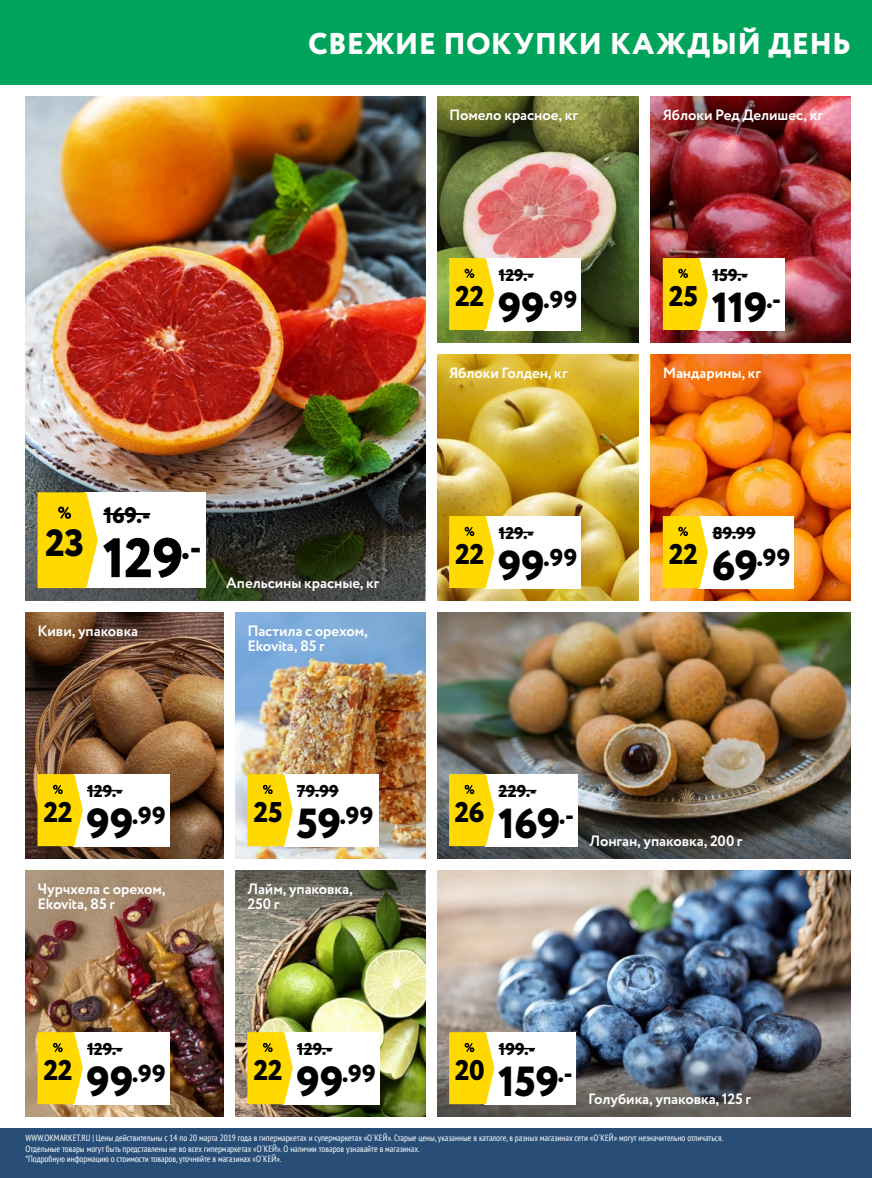
<style>
.page{position:relative;width:872px;height:1178px;background:#fff}
.page>*{position:absolute;margin:0;border:0;box-sizing:border-box;transform-origin:0 0}
.t1{font:800 55.5px "Circe";color:#000}
.t2{font:800 42px "Circe";letter-spacing:-.01em;color:#000}
.t3{font:800 37.95px "Circe";color:#000}
.t4{font:800 30px "Circe";letter-spacing:.01em;color:#fff}
.t5{font:800 28.5px "Circe";letter-spacing:-.015em;color:#000}
.t6{font:800 24.45px "Circe";letter-spacing:.01em;color:#000}
.t7{font:800 24.3px "Circe";color:#000}
.t8{font:800 22.5px "Circe";color:#000}
.t9{font:800 17.1px "Circe";color:#000}
.t10{font:800 16.95px "Circe";color:#000}
.t11{font:700 15px/15px "Circe";letter-spacing:-.005em;color:#fff}
.t12{font:condensed 9px/10.5px "PT Sans";color:#fff}
.s1{font-size:41.7px}
.s2{font-size:42px}
</style>
<div class="page">
<img style="left:651px;top:436px;width:199px;height:164px">
<img style="left:651px;top:96px;width:199px;height:246px">
<img style="left:437px;top:436px;width:202px;height:164px">
<img style="left:26px;top:612px;width:197px;height:246px">
<img style="left:437px;top:870px;width:413px;height:174px">
<img style="left:437px;top:612px;width:413px;height:174px">
<img style="left:26px;top:96px;width:399px;height:336px">
<img style="left:26px;top:870px;width:197px;height:246px">
<img style="left:437px;top:96px;width:202px;height:246px">
<img style="left:235px;top:960px;width:190px;height:156px">
<img style="left:235px;top:870px;width:190px;height:90px">
<img style="left:235px;top:612px;width:190px;height:246px">
<img style="left:26px;top:432px;width:399px;height:168px">
<svg style="left:437px;top:354px;width:202px;height:82px;background:#d3b035"></svg>
<svg style="left:651px;top:354px;width:199px;height:82px;background:#e87017"></svg>
<svg style="left:437px;top:1044px;width:413px;height:72px;background:#595d63"></svg>
<img style="left:437px;top:786px;width:413px;height:72px">
<div style="left:0;top:1128px;width:872px;height:50px;background:#284e78"></div>
<div style="left:73px;top:774px;width:97px;height:72px;background:#fff"></div>
<hr style="left:87px;top:790px;width:36px;height:1px;background:#000">
<svg style="left:38px;top:774px;width:45px;height:72px;background:#fbd919"></svg>
<div style="left:484px;top:1032px;width:92px;height:72px;background:#fff"></div>
<hr style="left:498px;top:1048px;width:37px;height:1px;background:#000">
<svg style="left:449px;top:1032px;width:45px;height:72px;background:#fad816"></svg>
<div style="left:484px;top:774px;width:93px;height:72px;background:#fff"></div>
<hr style="left:498px;top:790px;width:38px;height:1px;background:#000">
<svg style="left:449px;top:774px;width:45px;height:72px;background:#fad816"></svg>
<div style="left:698px;top:258px;width:86px;height:72px;background:#fff"></div>
<hr style="left:712px;top:274px;width:35px;height:1px;background:#000">
<svg style="left:663px;top:258px;width:45px;height:72px;background:#fbd917"></svg>
<div style="left:698px;top:516px;width:96px;height:72px;background:#fff"></div>
<hr style="left:712px;top:532px;width:43px;height:1px;background:#000">
<svg style="left:663px;top:516px;width:45px;height:72px;background:#fbd917"></svg>
<div style="left:73px;top:1032px;width:97px;height:72px;background:#fff"></div>
<hr style="left:87px;top:1048px;width:36px;height:1px;background:#000">
<svg style="left:38px;top:1032px;width:45px;height:72px;background:#fbd919"></svg>
<div style="left:283px;top:774px;width:95px;height:72px;background:#fff"></div>
<hr style="left:297px;top:790px;width:42px;height:1px;background:#000">
<svg style="left:247px;top:774px;width:46px;height:72px;background:#fbd91b"></svg>
<div style="left:283px;top:1032px;width:97px;height:72px;background:#fff"></div>
<hr style="left:297px;top:1048px;width:35px;height:1px;background:#000">
<svg style="left:247px;top:1032px;width:46px;height:72px;background:#fad91a"></svg>
<div style="left:484px;top:516px;width:97px;height:72px;background:#fff"></div>
<hr style="left:498px;top:532px;width:36px;height:1px;background:#000">
<svg style="left:449px;top:516px;width:45px;height:72px;background:#fbd815"></svg>
<div style="left:484px;top:258px;width:97px;height:72px;background:#fff"></div>
<hr style="left:498px;top:274px;width:36px;height:1px;background:#000">
<svg style="left:449px;top:258px;width:45px;height:72px;background:#fbd915"></svg>
<div style="left:85px;top:492px;width:121px;height:96px;background:#fff"></div>
<hr style="left:103px;top:513px;width:47px;height:2px;background:#000">
<svg style="left:38px;top:492px;width:60px;height:96px;background:#fbd919"></svg>
<div style="left:0;top:0;width:872px;height:84px;background:#00a35a"></div>
<h3 class="t4" style="left:308px;top:23px;width:544px">СВЕЖИЕ ПОКУПКИ КАЖДЫЙ ДЕНЬ</h3>
<h3 class="t11" style="left:449px;top:108px;width:130px">Помело красное, кг</h3>
<h3 class="t11" style="left:663px;top:108px;width:162px">Яблоки Ред Делишес, кг</h3>
<h3 class="t10" style="left:498px;top:264px;width:37px">129.-</h3>
<h3 class="t9" style="left:712px;top:264px;width:37px">159.-</h3>
<h3 class="t5" style="left:455px;top:277px;width:31px">22</h3>
<h3 class="t7" style="left:498px;top:283px;width:81px"><span class="s1">99</span>.99</h3>
<h3 class="t5" style="left:668px;top:277px;width:31px">25</h3>
<h2 class="t2" style="left:711px;top:279px;width:71px">119<sup>.-</sup></h2>
<h3 class="t11" style="left:449px;top:366px;width:120px">Яблоки Голден, кг</h3>
<h3 class="t11" style="left:663px;top:366px;width:100px">Мандарины, кг</h3>
<h3 class="t8" style="left:103px;top:500px;width:48px">169.-</h3>
<h3 class="t3" style="left:45px;top:517px;width:41px">23</h3>
<h1 class="t1" style="left:103px;top:520px;width:100px">129<sup>.-</sup></h1>
<h3 class="t11" style="left:226px;top:576px;width:155px">Апельсины красные, кг</h3>
<h3 class="t5" style="left:455px;top:535px;width:31px">22</h3>
<h3 class="t10" style="left:498px;top:522px;width:37px">129.-</h3>
<h3 class="t7" style="left:498px;top:541px;width:81px"><span class="s1">99</span>.99</h3>
<h3 class="t5" style="left:668px;top:535px;width:31px">22</h3>
<h3 class="t9" style="left:712px;top:522px;width:45px">89.99</h3>
<h3 class="t6" style="left:711px;top:541px;width:80px"><span class="s2">69</span>.99</h3>
<h3 class="t11" style="left:38px;top:624px;width:102px">Киви, упаковка</h3>
<h3 class="t11" style="left:247px;top:624px;width:122px">Пастила с орехом,<br>Ekovita, 85 г</h3>
<h3 class="t9" style="left:87px;top:780px;width:37px">129.-</h3>
<h3 class="t9" style="left:297px;top:780px;width:43px">79.99</h3>
<h3 class="t9" style="left:498px;top:780px;width:39px">229.-</h3>
<h3 class="t5" style="left:43px;top:793px;width:31px">22</h3>
<h3 class="t6" style="left:86px;top:799px;width:81px"><span class="s2">99</span>.99</h3>
<h3 class="t5" style="left:253px;top:793px;width:31px">25</h3>
<h3 class="t6" style="left:296px;top:799px;width:79px"><span class="s2">59</span>.99</h3>
<h3 class="t5" style="left:454px;top:793px;width:32px">26</h3>
<h2 class="t2" style="left:498px;top:795px;width:78px">169<sup>.-</sup></h2>
<h3 class="t11" style="left:589px;top:834px;width:154px">Лонган, упаковка, 200 г</h3>
<h3 class="t11" style="left:38px;top:882px;width:130px">Чурчхела с орехом,<br>Ekovita, 85 г</h3>
<h3 class="t11" style="left:247px;top:882px;width:107px">Лайм, упаковка,<br>250 г</h3>
<h3 class="t9" style="left:87px;top:1038px;width:37px">129.-</h3>
<h3 class="t9" style="left:297px;top:1038px;width:37px">129.-</h3>
<h3 class="t9" style="left:498px;top:1038px;width:38px">199.-</h3>
<h3 class="t5" style="left:43px;top:1051px;width:31px">22</h3>
<h3 class="t6" style="left:86px;top:1057px;width:81px"><span class="s2">99</span>.99</h3>
<h3 class="t5" style="left:253px;top:1051px;width:31px">22</h3>
<h3 class="t6" style="left:296px;top:1057px;width:81px"><span class="s2">99</span>.99</h3>
<h3 class="t5" style="left:455px;top:1051px;width:31px">20</h3>
<h2 class="t2" style="left:498px;top:1053px;width:76px">159<sup>.-</sup></h2>
<h3 class="t11" style="left:588px;top:1092px;width:164px">Голубика, упаковка, 125 г</h3>
<p class="t12" style="left:26px;top:1132px;width:699px">WWW.OKMARKET.RU | Цены действительны с 14 по 20 марта 2019 года в гипермаркетах и супермаркетах «О´КЕЙ». Старые цены, указанные в каталоге, в разных магазинах сети «О´КЕЙ» могут незначительно отличаться.<br>Отдельные товары могут быть представлены не во всех гипермаркетах «О´КЕЙ». О наличии товаров узнавайте в магазинах.<br>*Подробную информацию о стоимости товаров, уточняйте в магазинах «О´КЕЙ».</p>
</div>
